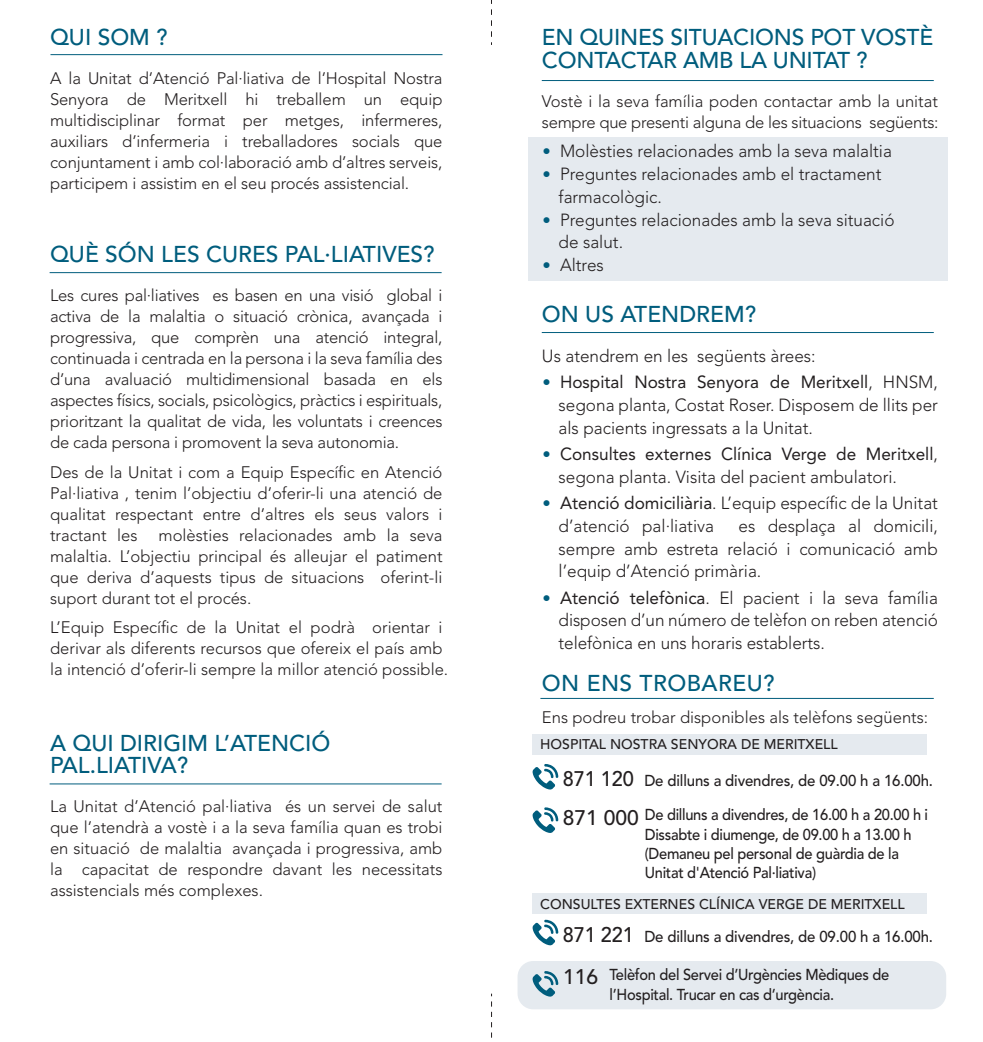
<style>
.page{position:relative;width:983px;height:1042px;background:#fff}
.page>*{position:absolute;margin:0;border:0;box-sizing:border-box;transform-origin:0 0}
.t1{font:500 22.75px/22.8px "Avenir LT Std";color:#005d7d}
.t2{font:500 22.75px "Avenir LT Std";letter-spacing:.02em;color:#005d7d}
.t3{font:500 21px "Avenir LT Std";color:#231f20}
.t4{font:300 17.5px/22.8px "Avenir LT Std";color:#231f20}
.t5{font:300 16.62px/21px "Avenir LT Std";color:#231f20;text-align:justify}
.t6{font:500 15.75px/19.2px "Avenir LT Std";letter-spacing:-.02em;color:#231f20;scale:.93 1}
.t7{font:500 15.75px "Avenir LT Std";letter-spacing:-.02em;color:#231f20;scale:.95 1}
.t8{font:500 14px "Avenir LT Std";color:#231f20}
.s1{font-size:16.62px;color:#005d7d}
.s2{font-weight:400}
.s3{font-size:21px}
</style>
<div class="page">
<div style="left:517px;top:961px;width:428px;height:48px;background:#e5eaef;border-radius:16px"></div>
<div style="left:528px;top:138px;width:419px;height:143px;background:#e5eaef"></div>
<div style="left:532px;top:734px;width:393px;height:21px;background:#e5eaef"></div>
<hr style="left:50px;top:54px;width:392px;height:1px;background:#005d7d">
<hr style="left:540px;top:698px;width:393px;height:1px;background:#005d7d">
<hr style="left:50px;top:272px;width:391px;height:1px;background:#005d7d">
<hr style="left:50px;top:783px;width:391px;height:1px;background:#005d7d">
<hr style="left:541px;top:80px;width:392px;height:1px;background:#005d7d">
<hr style="left:541px;top:332px;width:392px;height:1px;background:#005d7d">
<svg style="left:532px;top:764px;width:26px;height:25px"></svg>
<svg style="left:532px;top:807px;width:26px;height:26px"></svg>
<svg style="left:491px;top:0;width:1px;height:45px"></svg>
<svg style="left:491px;top:993px;width:1px;height:45px"></svg>
<svg style="left:532px;top:920px;width:26px;height:25px"></svg>
<svg style="left:532px;top:971px;width:26px;height:25px"></svg>
<div style="left:532px;top:893px;width:393px;height:21px;background:#e5eaef"></div>
<h1 class="t1" style="left:50px;top:27px;width:119px">QUI SOM ?</h1>
<p class="t5" style="left:50px;top:68px;width:394px">A la Unitat d’Atenció Pal·liativa de l’Hospital Nostra Senyora de Meritxell hi treballem un equip multidisciplinar format per metges, infermeres, auxiliars d’infermeria i treballadores socials que conjuntament i amb col·laboració amb d’altres serveis, participem i assistim en el seu procés assistencial.</p>
<h1 class="t1" style="left:50px;top:244px;width:386px">QUÈ SÓN LES CURES PAL·LIATIVES?</h1>
<p class="t5" style="left:50px;top:285px;width:394px">Les cures pal·liatives es basen en una visió global i activa de la malaltia o situació crònica, avançada i progressiva, que comprèn una atenció integral, continuada i centrada en la persona i la seva família des d’una avaluació multidimensional basada en els aspectes físics, socials, psicològics, pràctics i espirituals, prioritzant la qualitat de vida, les voluntats i creences de cada persona i promovent la seva autonomia.</p>
<p class="t5" style="left:50px;top:461px;width:394px">Des de la Unitat i com a Equip Específic en Atenció Pal·liativa , tenim l’objectiu d’oferir-li una atenció de qualitat respectant entre d’altres els seus valors i tractant les</p>
<p class="t5" style="left:50px;top:524px;width:394px;text-indent:108px">molèsties relacionades amb la seva malaltia. L’objectiu principal és alleujar el patiment que deriva d’aquests tipus de situacions oferint-li suport durant tot el procés.</p>
<p class="t5" style="left:50px;top:617px;width:399px;text-align:left">L’Equip Específic de la Unitat el podrà orientar i derivar als diferents recursos que ofereix el país amb la intenció d’oferir-li sempre la millor atenció possible.</p>
<h1 class="t1" style="left:50px;top:732px;width:282px">A QUI DIRIGIM L’ATENCIÓ<br>PAL.LIATIVA?</h1>
<p class="t5" style="left:50px;top:796px;width:394px">La Unitat d’Atenció pal·liativa és un servei de salut que l’atendrà a vostè i a la seva família quan es trobi en situació de malaltia avançada i progressiva, amb la capacitat de respondre davant les necessitats assistencials més complexes.</p>
<h1 class="t1" style="left:541px;top:27px;width:393px">EN QUINES SITUACIONS POT VOSTÈ<br>CONTACTAR AMB LA UNITAT ?</h1>
<p class="t5" style="left:541px;top:90px;width:398px">Vostè i la seva família poden contactar amb la unitat sempre que presenti alguna de les situacions següents:</p>
<p class="t4" style="left:542px;top:140px;width:351px"><span class="s1">•</span> Molèsties relacionades amb la seva malaltia</p>
<p class="t4" style="left:558px;top:163px;width:324px;text-indent:-16px"><span class="s1">•</span> Preguntes relacionades amb el tractament farmacològic.</p>
<p class="t4" style="left:558px;top:208px;width:337px;text-indent:-16px"><span class="s1">•</span> Preguntes relacionades amb la seva situació de salut.</p>
<p class="t4" style="left:542px;top:254px;width:63px"><span class="s1">•</span> Altres</p>
<h1 class="t1" style="left:541px;top:303px;width:215px">ON US ATENDREM?</h1>
<p class="t4" style="left:541px;top:345px;width:275px">Us atendrem en les següents àrees:</p>
<p class="t4" style="left:558px;top:371px;width:381px;text-align:justify;text-indent:-16px"><span class="s1">•</span> <span class="s2">Hospital Nostra Senyora de Meritxell</span>, HNSM, segona planta, Costat Roser. Disposem de llits per als pacients ingressats a la Unitat.</p>
<p class="t4" style="left:558px;top:443px;width:381px;text-indent:-16px"><span class="s1">•</span> <span class="s2">Consultes externes Clínica Verge de Meritxell</span>, segona planta. Visita del pacient ambulatori.</p>
<p class="t4" style="left:558px;top:492px;width:381px;text-indent:-16px"><span class="s1">•</span> <span class="s2">Atenció domiciliària</span>. L’equip específic de la Unitat d’atenció pal·liativa</p>
<p class="t4" style="left:558px;top:514px;width:381px;text-align:justify;text-indent:180px">es desplaça al domicili, sempre amb estreta relació i comunicació amb l’equip d’Atenció primària.</p>
<p class="t4" style="left:558px;top:586px;width:381px;text-align:justify;text-indent:-16px"><span class="s1">•</span> <span class="s2">Atenció telefònica</span>. El pacient i la seva família disposen d’un número de telèfon on reben atenció telefònica en uns horaris establerts.</p>
<h1 class="t2" style="left:541px;top:670px;width:234px">ON ENS TROBAREU?</h1>
<p class="t5" style="left:541px;top:706px;width:387px">Ens podreu trobar disponibles als telèfons següents:</p>
<p class="t8" style="left:540px;top:736px;width:299px">HOSPITAL NOSTRA SENYORA DE MERITXELL</p>
<p class="t7" style="left:562px;top:771px;width:391px"><span class="s3">871 120</span> De dilluns a divendres, de 09.00 h a 16.00h.</p>
<p class="t3" style="left:562px;top:805px;width:77px">871 000</p>
<p class="t6" style="left:644px;top:805px;width:306px">De dilluns a divendres, de 16.00 h a 20.00 h i Dissabte i diumenge, de 09.00 h a 13.00 h (Demaneu pel personal de guàrdia de la Unitat d'Atenció Pal·liativa)</p>
<p class="t8" style="left:540px;top:895px;width:366px">CONSULTES EXTERNES CLÍNICA VERGE DE MERITXELL</p>
<p class="t7" style="left:562px;top:927px;width:391px"><span class="s3">871 221</span> De dilluns a divendres, de 09.00 h a 16.00h.</p>
<p class="t3" style="left:563px;top:965px;width:37px">116</p>
<p class="t6" style="left:609px;top:965px;width:302px">Telèfon del Servei d’Urgències Mèdiques de l’Hospital. Trucar en cas d’urgència.</p>
</div>
